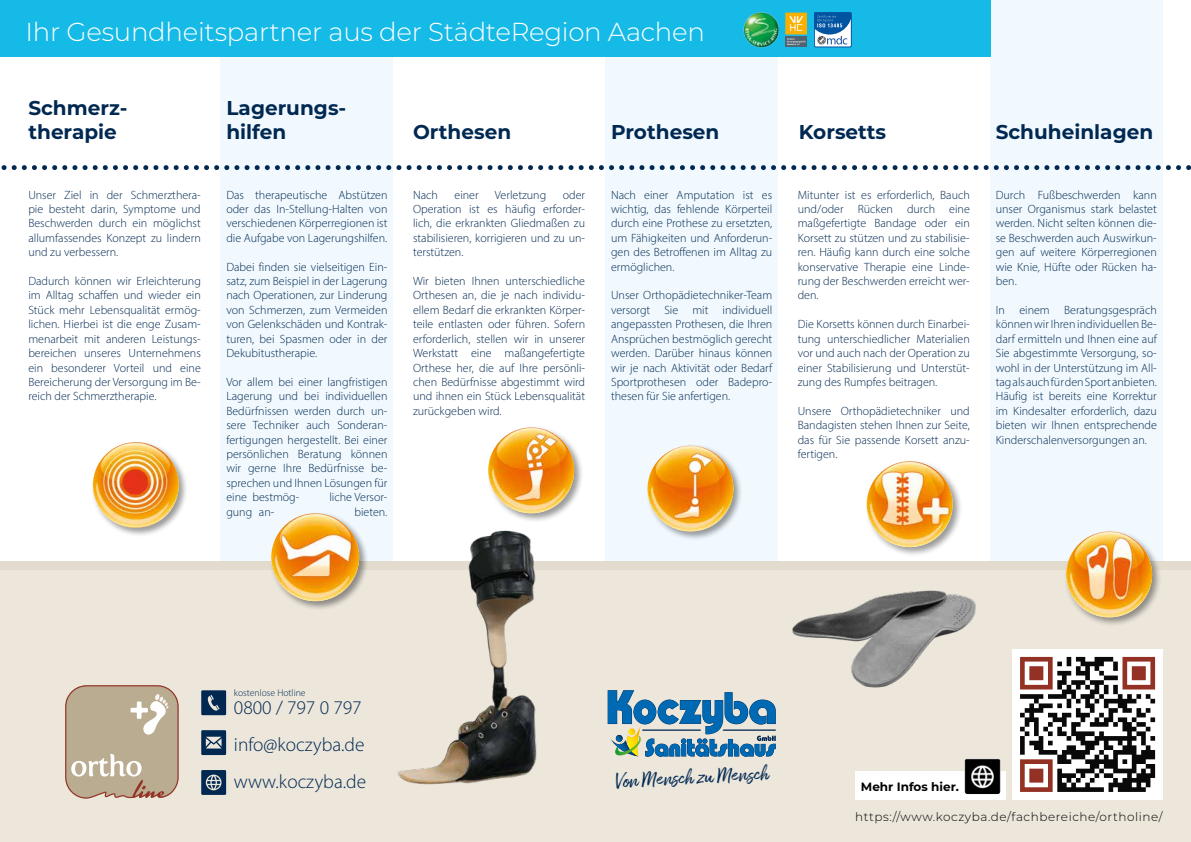
<style>
.page{position:relative;width:1191px;height:842px;background:#fff}
.page>*{position:absolute;margin:0;border:0;box-sizing:border-box;transform-origin:0 0}
.t1{font:300 26px "Montserrat";letter-spacing:-.01em;color:#fff}
.t2{font:20.2px "Amithen";color:#002851}
.t3{font:700 20px/24px "Montserrat";color:#002851}
.t4{font:300 19.4px/37.1px "Myriad Pro";color:#002851}
.t5{font:300 12px/14.4px "Myriad Pro";color:#002851;text-align:justify}
.t6{font:300 12px "Montserrat";letter-spacing:.05em;color:#000}
.t7{font:700 12px "Montserrat";color:#000}
.t8{font:300 9.7px "Myriad Pro";color:#002851}
</style>
<div class="page">
<div style="left:221px;top:0;width:172px;height:561px;background:#f1f9fe"></div>
<div style="left:605px;top:0;width:173px;height:561px;background:#f1f9fe"></div>
<div style="left:990px;top:0;width:172px;height:561px;background:#f1f9fe"></div>
<svg style="left:1px;top:165px;width:1190px;height:5px"></svg>
<div style="left:0;top:570px;width:1191px;height:272px;background:#ece6db"></div>
<div style="left:0;top:561px;width:1191px;height:9px;background:#e3dcce"></div>
<img style="left:397px;top:530px;width:140px;height:255px">
<img style="left:792px;top:590px;width:184px;height:98px">
<div style="left:91px;top:440px;width:97px;height:97px;background:#000;opacity:.4"></div>
<img style="left:93px;top:442px;width:86px;height:86px;border-radius:43px">
<div style="left:269px;top:511px;width:99px;height:100px;background:#000;opacity:.4"></div>
<img style="left:271px;top:513px;width:88px;height:88px;border-radius:44px">
<div style="left:486px;top:425px;width:97px;height:98px;background:#000;opacity:.4"></div>
<img style="left:488px;top:427px;width:86px;height:86px;border-radius:43px">
<div style="left:645px;top:444px;width:97px;height:97px;background:#000;opacity:.4"></div>
<img style="left:647px;top:446px;width:86px;height:85px;border-radius:43px">
<div style="left:864px;top:459px;width:98px;height:98px;background:#000;opacity:.4"></div>
<img style="left:866px;top:461px;width:86px;height:86px;border-radius:43px">
<div style="left:1064px;top:529px;width:98px;height:98px;background:#000;opacity:.4"></div>
<img style="left:1066px;top:531px;width:86px;height:86px;border-radius:43px">
<div style="left:1012px;top:649px;width:150px;height:150px;background:#fff"></div>
<svg style="left:1020px;top:657px;width:135px;height:135px"></svg>
<div style="left:0;top:0;width:990px;height:57px;background:#16bae7"></div>
<div style="left:814px;top:12px;width:37px;height:35px;border:1px solid #0054a2;border-radius:2px"></div>
<svg style="left:814px;top:12px;width:37px;height:33px"></svg>
<img style="left:743px;top:12px;width:36px;height:36px">
<div style="left:786px;top:13px;width:20px;height:21px;background:#f9b000"></div>
<div style="left:785px;top:13px;width:22px;height:21px;border:1px solid #f9b000"></div>
<div style="left:785px;top:36px;width:22px;height:11px;background:#516370"></div>
<svg style="left:787px;top:38px;width:18px;height:7px"></svg>
<svg style="left:789px;top:16px;width:14px;height:15px"></svg>
<div style="left:855px;top:771px;width:150px;height:28px;background:#fff"></div>
<img style="left:964px;top:758px;width:36px;height:36px">
<svg style="left:607px;top:690px;width:169px;height:67px"></svg>
<svg style="left:65px;top:685px;width:114px;height:113px;background:#bfaf97"></svg>
<svg style="left:201px;top:730px;width:25px;height:25px"></svg>
<svg style="left:201px;top:770px;width:25px;height:25px"></svg>
<svg style="left:201px;top:690px;width:25px;height:25px"></svg>
<h1 class="t1" style="left:26px;top:14px;width:681px">Ihr Gesundheitspartner aus der StädteRegion Aachen</h1>
<h3 class="t3" style="left:28px;top:95px;width:101px">Schmerz&shy;therapie</h3>
<p class="t5" style="left:28px;top:187px;width:174px">Unser Ziel in der Schmerzthera&shy;pie besteht darin, Symptome und Beschwerden durch ein möglichst allumfassendes Konzept zu lindern und zu verbessern.</p>
<p class="t5" style="left:28px;top:274px;width:174px">Dadurch können wir Erleichterung im Alltag schaffen und wieder ein Stück mehr Lebensqualität ermög&shy;lichen. Hierbei ist die enge Zusam&shy;menarbeit mit anderen Leistungs&shy;bereichen unseres Unternehmens ein besonderer Vorteil und eine Bereicherung der Versorgung im Be&shy;reich der Schmerztherapie.</p>
<h3 class="t3" style="left:226px;top:95px;width:121px">Lagerungs&shy;hilfen</h3>
<p class="t5" style="left:226px;top:187px;width:163px">Das therapeutische Abstützen oder das In-Stellung-Halten von verschiedenen Körperregionen ist die Aufgabe von Lagerungshilfen.</p>
<p class="t5" style="left:226px;top:259px;width:163px">Dabei finden sie vielseitigen Ein&shy;satz, zum Beispiel in der Lagerung nach Operationen, zur Linderung von Schmerzen, zum Vermeiden von Gelenkschäden und Kontrak&shy;turen, bei Spasmen oder in der Dekubitustherapie.</p>
<p class="t5" style="left:226px;top:375px;width:163px">Vor allem bei einer langfristigen Lagerung und bei individuellen Bedürfnissen werden durch un&shy;sere Techniker auch Sonderan&shy;fertigungen hergestellt. Bei einer persönlichen Beratung können wir gerne Ihre Bedürfnisse be&shy;sprechen und Ihnen Lösungen für eine bestmög-</p>
<h3 class="t4" style="left:235px;top:456px;width:127px;line-height:25.8px">02403 / 797-0<br>02403 / 797-999</h3>
<p class="t5" style="left:329px;top:490px;width:59px">liche Versor-</p>
<p class="t5" style="left:226px;top:504px;width:49px">gung an-</p>
<p class="t5" style="left:354px;top:504px;width:34px">bieten.</p>
<h3 class="t3" style="left:413px;top:119px;width:100px">Orthesen</h3>
<p class="t5" style="left:413px;top:187px;width:174px;text-indent:150px">oder Operation ist es häufig erforder&shy;lich, die erkrankten Gliedmaßen zu stabilisieren, korrigieren und zu un&shy;terstützen.</p>
<p class="t5" style="left:413px;top:274px;width:174px">Wir bieten Ihnen unterschiedliche Orthesen an, die je nach individu&shy;ellem Bedarf die erkrankten Körper&shy;teile entlasten oder führen. Sofern erforderlich, stellen wir in unserer Werkstatt eine maßangefertigte Orthese her, die auf Ihre persönli&shy;chen Bedürfnisse abgestimmt wird und ihnen ein Stück Lebensqualität zurückgeben wird.</p>
<p class="t5" style="left:413px;top:187px;width:26px">Nach</p>
<p class="t5" style="left:454px;top:187px;width:26px">einer</p>
<p class="t5" style="left:495px;top:187px;width:53px">Verletzung</p>
<h3 class="t3" style="left:611px;top:119px;width:110px">Prothesen</h3>
<p class="t5" style="left:611px;top:187px;width:163px">Nach einer Amputation ist es wichtig, das fehlende Körperteil durch eine Prothese zu ersetzten, um Fähigkeiten und Anforderun&shy;gen des Betroffenen im Alltag zu ermöglichen.</p>
<p class="t5" style="left:611px;top:288px;width:163px">Unser Orthopädietechniker-Team versorgt Sie mit individuell angepassten Prothesen, die Ihren Ansprüchen bestmöglich gerecht werden. Darüber hinaus können wir je nach Aktivität oder Bedarf Sportprothesen oder Badepro&shy;thesen für Sie anfertigen.</p>
<h3 class="t3" style="left:799px;top:119px;width:89px">Korsetts</h3>
<p class="t5" style="left:797px;top:187px;width:174px">Mitunter ist es erforderlich, Bauch und/oder Rücken durch eine maßgefertigte Bandage oder ein Korsett zu stützen und zu stabilisie&shy;ren. Häufig kann durch eine solche konservative Therapie eine Linde&shy;rung der Beschwerden erreicht wer&shy;den.</p>
<p class="t5" style="left:797px;top:317px;width:174px">Die Korsetts können durch Einarbei&shy;tung unterschiedlicher Materialien vor und auch nach der Operation zu einer Stabilisierung und Unterstüt&shy;zung des Rumpfes beitragen.</p>
<p class="t5" style="left:797px;top:403px;width:174px">Unsere Orthopädietechniker und Bandagisten stehen Ihnen zur Seite, das für Sie passende Korsett anzu&shy;fertigen.</p>
<h3 class="t3" style="left:995px;top:119px;width:159px">Schuheinlagen</h3>
<p class="t5" style="left:995px;top:187px;width:163px">Durch Fußbeschwerden kann unser Organismus stark belastet werden. Nicht selten können die&shy;se Beschwerden auch Auswirkun&shy;gen auf weitere Körperregionen wie Knie, Hüfte oder Rücken ha&shy;ben.</p>
<p class="t5" style="left:995px;top:303px;width:163px">In einem Beratungsgespräch können wir Ihren individuellen Be&shy;darf ermitteln und Ihnen eine auf Sie abgestimmte Versorgung, so&shy;wohl in der Unterstützung im All&shy;tag als auch für den Sport anbieten.<br>Häufig ist bereits eine Korrektur im Kindesalter erforderlich, dazu bieten wir Ihnen entsprechende Kinderschalenversorgungen an.</p>
<p class="t8" style="left:234px;top:687px;width:73px">kostenlose Hotline</p>
<h3 class="t4" style="left:234px;top:688px;width:134px">0800 / 797 0 797 info@koczyba.de www.koczyba.de</h3>
<h2 class="t2" style="left:615px;top:769px;width:155px;rotate:-3deg">Von Mensch zu Mensch</h2>
<p class="t7" style="left:861px;top:778px;width:99px">Mehr Infos hier.</p>
<p class="t6" style="left:855px;top:809px;width:309px">https://www.koczyba.de/fachbereiche/ortholine/</p>
</div>
